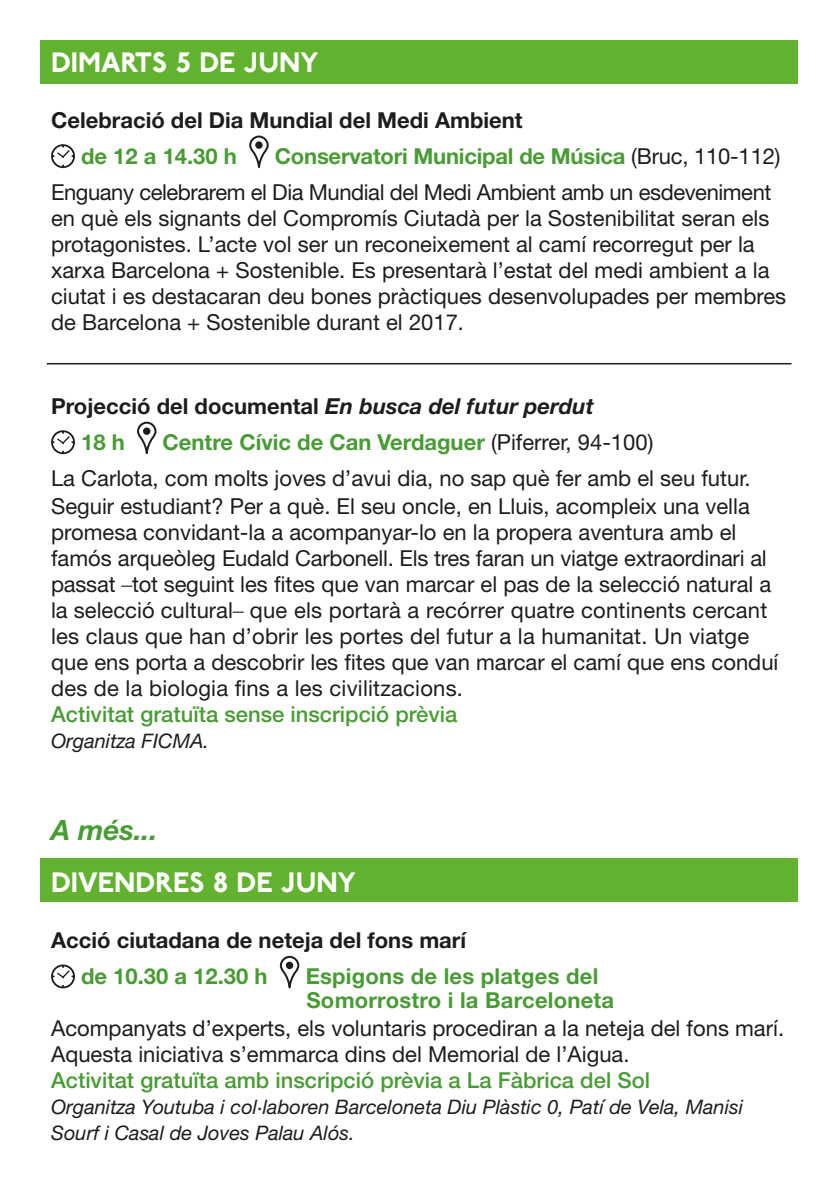
<style>
.page{position:relative;width:840px;height:1191px;background:#fff}
.page>*{position:absolute;margin:0;border:0;box-sizing:border-box;transform-origin:0 0}
.t1{font:800 28px "P22 Underground Pro";color:#fff}
.t2{font:italic 700 28px "Helvetica Neue LT Std";color:#499c35}
.t3{font:22px/26px "Helvetica Neue LT Std";color:#1d1d1b}
.t4{font:700 22px/36px "Helvetica Neue LT Std";color:#1d1d1b}
.t5{font:22px/36px "Helvetica Neue LT Std";letter-spacing:-.02em;color:#1d1d1b}
.t6{font:500 22px "Helvetica Neue LT Std";color:#499c35}
.t7{font:700 22px/24px "Helvetica Neue LT Std";letter-spacing:.01em;color:#499c35}
.t8{font:italic 20px/26px "Helvetica Neue LT Std";color:#1d1d1b}
.s1{font-weight:700;color:#499c35}
.s2{font-style:italic}
.s3{color:#499c35}
</style>
<div class="page">
<div style="left:40px;top:857px;width:757px;height:44px;background:#62b22f"></div>
<div style="left:40px;top:40px;width:757px;height:44px;background:#62b22f"></div>
<svg style="left:51px;top:144px;width:24px;height:24px"></svg>
<svg style="left:249px;top:137px;width:20px;height:31px"></svg>
<div style="left:255px;top:141px;width:7px;height:8px;background:#1d1d1b;border-radius:50%"></div>
<svg style="left:51px;top:430px;width:24px;height:24px"></svg>
<svg style="left:137px;top:423px;width:20px;height:32px"></svg>
<div style="left:143px;top:427px;width:7px;height:8px;background:#1d1d1b;border-radius:50%"></div>
<svg style="left:51px;top:964px;width:24px;height:24px"></svg>
<svg style="left:279px;top:957px;width:21px;height:32px"></svg>
<div style="left:286px;top:961px;width:7px;height:8px;background:#1d1d1b;border-radius:50%"></div>
<hr style="left:47px;top:363px;width:744px;height:1px;background:#1d1d1b">
<p class="t1" style="left:51px;top:41px;width:269px">DIMARTS 5 DE JUNY</p>
<p class="t4" style="left:51px;top:102px;width:473px">Celebració del Dia Mundial del Medi Ambient</p>
<p class="t7" style="left:81px;top:144px;width:157px">de 12 a 14.30 h</p>
<p class="t5" style="left:51px;top:138px;width:730px;text-indent:224px"><span class="s1">Conservatori Municipal de Música</span> (Bruc, 110-112)<br>Enguany celebrarem el Dia Mundial del Medi Ambient amb un esdeveniment</p>
<p class="t3" style="left:51px;top:205px;width:736px">en què els signants del Compromís Ciutadà per la Sostenibilitat seran els protagonistes. L’acte vol ser un reconeixement al camí recorregut per la xarxa Barcelona + Sostenible. Es presentarà l’estat del medi ambient a la ciutat i es destacaran deu bones pràctiques desenvolupades per membres de Barcelona + Sostenible durant el 2017.</p>
<p class="t4" style="left:81px;top:388px;width:514px;text-indent:-30px">Projecció del documental <span class="s2">En busca del futur perdut<br></span><span class="s3">18 h</span></p>
<p class="t3" style="left:51px;top:424px;width:700px;line-height:36px;text-indent:111px"><span class="s1">Centre Cívic de Can Verdaguer</span> (Piferrer, 94-100)<br>La Carlota, com molts joves d’avui dia, no sap què fer amb el seu futur.</p>
<p class="t3" style="left:51px;top:493px;width:728px">Seguir estudiant? Per a què. El seu oncle, en Lluis, acompleix una vella promesa convidant-la a acompanyar-lo en la propera aventura amb el famós arqueòleg Eudald Carbonell. Els tres faran un viatge extraordinari al passat _tot seguint les fites que van marcar el pas de la selecció natural a la selecció cultural_ que els portarà a recórrer quatre continents cercant les claus que han d’obrir les portes del futur a la humanitat. Un viatge que ens porta a descobrir les fites que van marcar el camí que ens conduí des de la biologia fins a les civilitzacions.</p>
<p class="t6" style="left:51px;top:701px;width:407px">Activitat gratuïta sense inscripció prèvia</p>
<p class="t8" style="left:51px;top:728px;width:159px">Organitza FICMA.</p>
<p class="t2" style="left:51px;top:813px;width:108px">A més...</p>
<p class="t1" style="left:51px;top:861px;width:306px">DIVENDRES 8 DE JUNY</p>
<p class="t4" style="left:51px;top:922px;width:416px">Acció ciutadana de neteja del fons marí</p>
<p class="t7" style="left:81px;top:964px;width:188px">de 10.30 a 12.30 h</p>
<p class="t7" style="left:305px;top:964px;width:310px">Espigons de les platges del<br>Somorrostro i la Barceloneta</p>
<p class="t3" style="left:51px;top:1015px;width:734px">Acompanyats d’experts, els voluntaris procediran a la neteja del fons marí.<br>Aquesta iniciativa s’emmarca dins del Memorial de l’Aigua.</p>
<p class="t6" style="left:51px;top:1067px;width:600px">Activitat gratuïta amb inscripció prèvia a La Fàbrica del Sol</p>
<p class="t8" style="left:51px;top:1094px;width:693px">Organitza Youtuba i col·laboren Barceloneta Diu Plàstic 0, Patí de Vela, Manisi<br>Sourf i Casal de Joves Palau Alós.</p>
</div>
